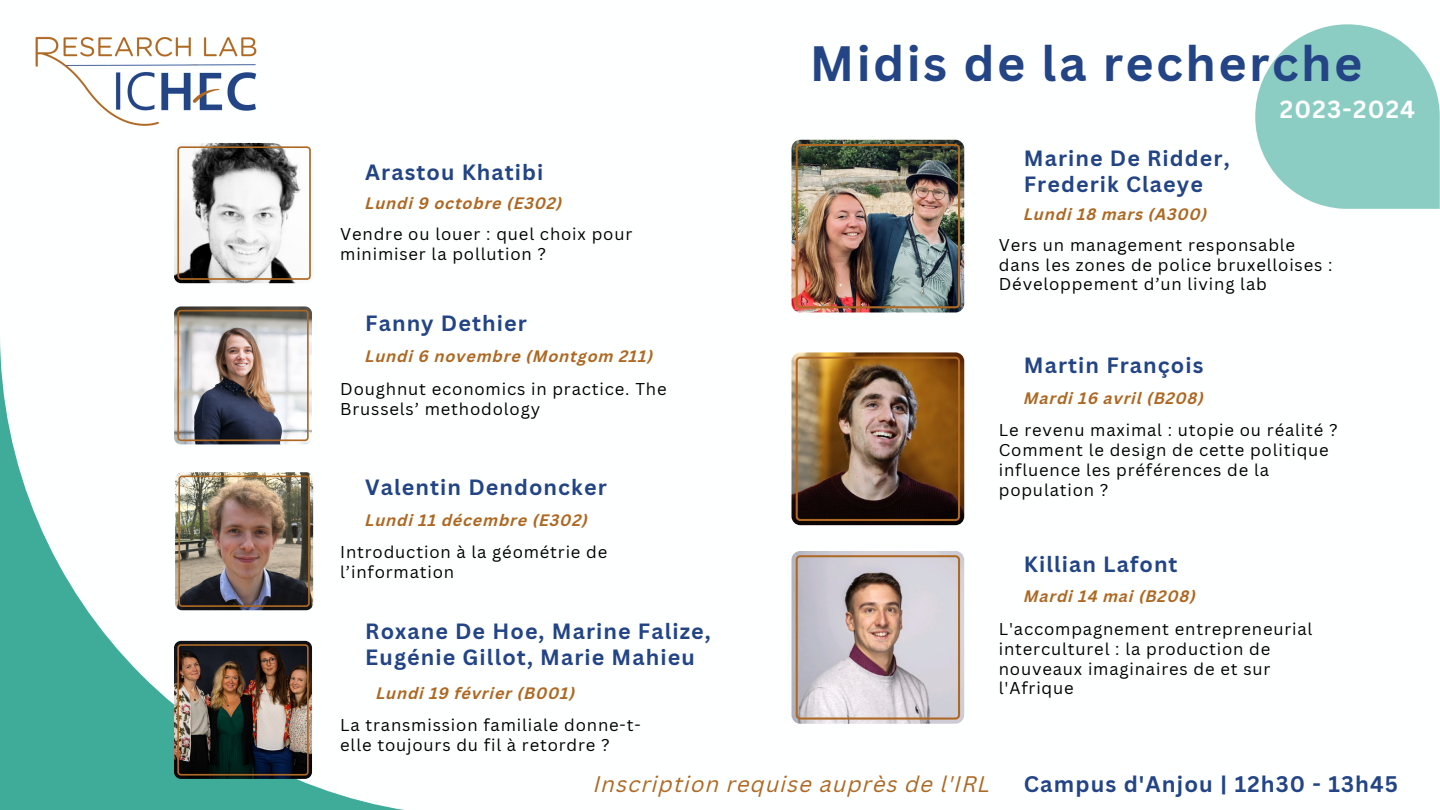
<style>
.page{position:relative;width:1440px;height:810px;background:#fff}
.page>*{position:absolute;margin:0;border:0;box-sizing:border-box;transform-origin:0 0}
.t1{font:700 48.3px "Canva Sans";letter-spacing:.05em;color:#234485}
.t2{font:700 24.1px "Canva Sans";letter-spacing:.05em;color:#feffff}
.t3{font:italic 22px "Canva Sans";letter-spacing:.05em;color:#ad6924}
.t4{font:700 22px "Canva Sans";letter-spacing:.05em;color:#234485}
.t5{font:700 21.5px/25.7px "Canva Sans";letter-spacing:.05em;color:#234485}
.t6{font:16.6px/19.8px "Canva Sans";letter-spacing:.05em;color:#000}
.t7{font:italic 700 16.1px "Canva Sans";letter-spacing:.05em;color:#ad6924}
</style>
<div class="page">
<svg style="left:0;top:339px;width:404px;height:471px"></svg>
<img style="left:174px;top:143px;width:140px;height:140px;border-radius:7px">
<svg style="left:177px;top:146px;width:134px;height:134px"></svg>
<img style="left:35px;top:36px;width:222px;height:90px">
<svg style="left:1255px;top:24px;width:185px;height:185px"></svg>
<img style="left:175px;top:472px;width:138px;height:138px;border-radius:7px">
<img style="left:178px;top:476px;width:132px;height:131px">
<img style="left:174px;top:641px;width:138px;height:138px;border-radius:7px">
<img style="left:177px;top:644px;width:132px;height:132px">
<img style="left:792px;top:352px;width:172px;height:173px;border-radius:9px">
<img style="left:796px;top:357px;width:164px;height:164px">
<img style="left:792px;top:551px;width:172px;height:173px;border-radius:9px">
<svg style="left:796px;top:555px;width:164px;height:165px;background:#c7baba"></svg>
<img style="left:174px;top:306px;width:138px;height:138px;border-radius:7px">
<img style="left:177px;top:310px;width:132px;height:131px">
<img style="left:792px;top:140px;width:172px;height:173px;border-radius:9px">
<img style="left:796px;top:144px;width:164px;height:164px">
<p class="t5" style="left:365px;top:159px;width:180px">Arastou Khatibi</p>
<p class="t7" style="left:365px;top:197px;width:199px">Lundi 9 octobre (E302)</p>
<p class="t6" style="left:340px;top:224px;width:294px">Vendre ou louer : quel choix pour minimiser la pollution ?</p>
<p class="t5" style="left:365px;top:310px;width:163px">Fanny Dethier</p>
<p class="t7" style="left:365px;top:350px;width:289px">Lundi 6 novembre (Montgom 211)</p>
<p class="t6" style="left:340px;top:378px;width:328px">Doughnut economics in practice. The<br>Brussels’ methodology</p>
<p class="t5" style="left:365px;top:474px;width:243px">Valentin Dendoncker</p>
<p class="t7" style="left:365px;top:513px;width:224px">Lundi 11 décembre (E302)</p>
<p class="t6" style="left:340px;top:542px;width:269px">Introduction à la géométrie de l’information</p>
<p class="t5" style="left:365px;top:618px;width:347px">Roxane De Hoe, Marine Falize,</p>
<p class="t5" style="left:365px;top:644px;width:331px">Eugénie Gillot, Marie Mahieu</p>
<p class="t7" style="left:376px;top:687px;width:201px">Lundi 19 février (B001)</p>
<p class="t6" style="left:340px;top:715px;width:302px">La transmission familiale donne-t&shy;elle toujours du fil à retordre ?</p>
<p class="t1" style="left:810px;top:30px;width:554px">Midis de la recherche</p>
<p class="t2" style="left:1280px;top:93px;width:137px">2023-2024</p>
<p class="t5" style="left:1024px;top:145px;width:207px">Marine De Ridder,<br>Frederik Claeye</p>
<p class="t7" style="left:1024px;top:208px;width:185px">Lundi 18 mars (A300)</p>
<p class="t6" style="left:999px;top:234px;width:335px">Vers un management responsable dans les zones de police bruxelloises :<br>Développement d’un living lab</p>
<p class="t5" style="left:1024px;top:352px;width:181px">Martin François</p>
<p class="t7" style="left:1024px;top:391px;width:182px">Mardi 16 avril (B208)</p>
<p class="t6" style="left:999px;top:420px;width:340px">Le revenu maximal : utopie ou réalité ?<br>Comment le design de cette politique influence les préférences de la population ?</p>
<p class="t5" style="left:1024px;top:550px;width:155px">Killian Lafont</p>
<p class="t7" style="left:1024px;top:590px;width:174px">Mardi 14 mai (B208)</p>
<p class="t6" style="left:999px;top:619px;width:315px">L'accompagnement entrepreneurial interculturel : la production de nouveaux imaginaires de et sur l'Afrique</p>
<p class="t3" style="left:594px;top:775px;width:398px">Inscription requise auprès de l'IRL</p>
<p class="t4" style="left:1024px;top:768px;width:376px">Campus d'Anjou | 12h30 - 13h45</p>
</div>
